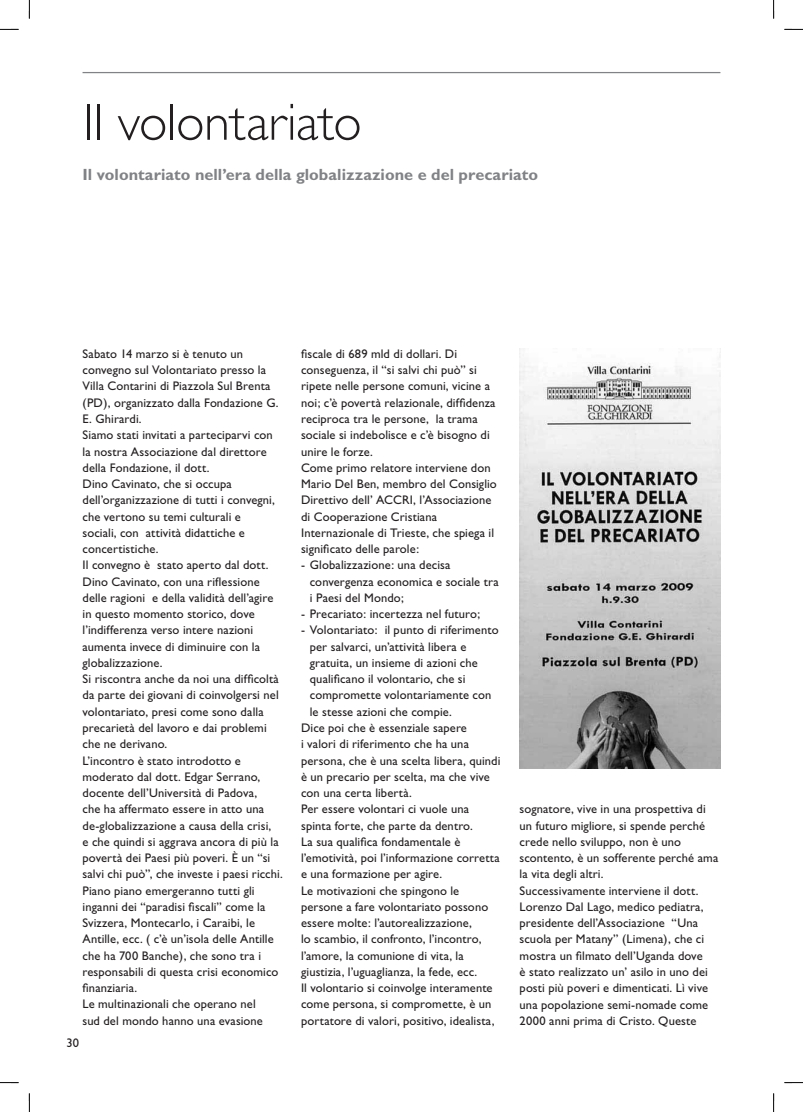
<style>
.page{position:relative;width:803px;height:1112px;background:#fff}
.page>*{position:absolute;margin:0;border:0;box-sizing:border-box;transform-origin:0 0}
.t1{font:300 52.5px "Gill Sans";letter-spacing:-.005em;color:#231f20}
.t2{font:700 16.25px "Gill Sans";color:#808285}
.t3{font:12.5px/16.2px "Gill Sans";letter-spacing:.01em;color:#231f20}
</style>
<div class="page">
<hr style="left:83px;top:72px;width:637px;height:1px;background:#808285">
<img style="left:520px;top:348px;width:200px;height:420px">
<svg style="left:0;top:29px;width:19px;height:1px"></svg>
<svg style="left:784px;top:29px;width:19px;height:1px"></svg>
<svg style="left:0;top:1082px;width:19px;height:1px"></svg>
<svg style="left:784px;top:1082px;width:19px;height:1px"></svg>
<svg style="left:29px;top:0;width:1px;height:19px"></svg>
<svg style="left:29px;top:1093px;width:1px;height:18px"></svg>
<svg style="left:773px;top:0;width:1px;height:19px"></svg>
<svg style="left:773px;top:1093px;width:1px;height:18px"></svg>
<h1 class="t1" style="left:83px;top:104px;width:281px">Il volontariato</h1>
<h2 class="t2" style="left:83px;top:169px;width:457px">Il volontariato nell’era della globalizzazione e del precariato</h2>
<p class="t3" style="left:83px;top:347px;width:202px">Sabato 14 marzo si è tenuto un convegno sul Volontariato presso la Villa Contarini di Piazzola Sul Brenta (PD), organizzato dalla Fondazione G.<br>E. Ghirardi.<br>Siamo stati invitati a parteciparvi con la nostra Associazione dal direttore della Fondazione, il dott.<br>Dino Cavinato, che si occupa dell’organizzazione di tutti i convegni, che vertono su temi culturali e<br>sociali, con attività didattiche e concertistiche.<br>Il convegno è stato aperto dal dott.<br>Dino Cavinato, con una riflessione delle ragioni e della validità dell’agire in questo momento storico, dove l’indifferenza verso intere nazioni aumenta invece di diminuire con la globalizzazione.<br>Si riscontra anche da noi una difficoltà da parte dei giovani di coinvolgersi nel volontariato, presi come sono dalla precarietà del lavoro e dai problemi che ne derivano.<br>L’incontro è stato introdotto e moderato dal dott. Edgar Serrano, docente dell’Università di Padova,<br>che ha affermato essere in atto una de-globalizzazione a causa della crisi,<br>e che quindi si aggrava ancora di più la povertà dei Paesi più poveri. È un “si salvi chi può”, che investe i paesi ricchi.<br>Piano piano emergeranno tutti gli inganni dei “paradisi fiscali” come la Svizzera, Montecarlo, i Caraibi, le Antille, ecc. ( c’è un’isola delle Antille che ha 700 Banche), che sono tra i responsabili di questa crisi economico finanziaria.<br>Le multinazionali che operano nel<br>sud del mondo hanno una evasione</p>
<p class="t3" style="left:301px;top:347px;width:197px">fiscale di 689 mld di dollari. Di conseguenza, il “si salvi chi può” si ripete nelle persone comuni, vicine a noi; c’è povertà relazionale, diffidenza reciproca tra le persone, la trama sociale si indebolisce e c’è bisogno di unire le forze.<br>Come primo relatore interviene don Mario Del Ben, membro del Consiglio Direttivo dell’ ACCRI, l’Associazione di Cooperazione Cristiana Internazionale di Trieste, che spiega il significato delle parole:</p>
<p class="t3" style="left:310px;top:558px;width:190px;text-indent:-9px">- Globalizzazione: una decisa convergenza economica e sociale tra i Paesi del Mondo;</p>
<p class="t3" style="left:301px;top:607px;width:181px">- Precariato: incertezza nel futuro;</p>
<p class="t3" style="left:301px;top:623px;width:199px">- Volontariato: il punto di riferimento</p>
<p class="t3" style="left:310px;top:639px;width:158px">per salvarci, un’attività libera e</p>
<p class="t3" style="left:310px;top:655px;width:170px">gratuita, un insieme di azioni che</p>
<p class="t3" style="left:310px;top:672px;width:157px">qualificano il volontario, che si</p>
<p class="t3" style="left:310px;top:688px;width:183px">compromette volontariamente con</p>
<p class="t3" style="left:310px;top:704px;width:143px">le stesse azioni che compie.</p>
<p class="t3" style="left:301px;top:720px;width:167px">Dice poi che è essenziale sapere</p>
<p class="t3" style="left:301px;top:737px;width:169px">i valori di riferimento che ha una</p>
<p class="t3" style="left:301px;top:753px;width:201px">persona, che è una scelta libera, quindi</p>
<p class="t3" style="left:301px;top:769px;width:190px">è un precario per scelta, ma che vive</p>
<p class="t3" style="left:301px;top:785px;width:112px">con una certa libertà.</p>
<p class="t3" style="left:301px;top:802px;width:170px">Per essere volontari ci vuole una</p>
<p class="t3" style="left:301px;top:818px;width:173px">spinta forte, che parte da dentro.</p>
<p class="t3" style="left:301px;top:834px;width:161px">La sua qualifica fondamentale è</p>
<p class="t3" style="left:301px;top:850px;width:200px">l’emotività, poi l’informazione corretta</p>
<p class="t3" style="left:301px;top:867px;width:143px">e una formazione per agire.</p>
<p class="t3" style="left:301px;top:883px;width:160px">Le motivazioni che spingono le</p>
<p class="t3" style="left:301px;top:899px;width:189px">persone a fare volontariato possono</p>
<p class="t3" style="left:301px;top:915px;width:172px">essere molte: l’autorealizzazione,</p>
<p class="t3" style="left:301px;top:932px;width:182px">lo scambio, il confronto, l’incontro,</p>
<p class="t3" style="left:301px;top:948px;width:164px">l’amore, la comunione di vita, la</p>
<p class="t3" style="left:301px;top:964px;width:178px">giustizia, l’uguaglianza, la fede, ecc.</p>
<p class="t3" style="left:301px;top:980px;width:193px">Il volontario si coinvolge interamente</p>
<p class="t3" style="left:301px;top:997px;width:192px">come persona, si compromette, è un</p>
<p class="t3" style="left:301px;top:1013px;width:195px">portatore di valori, positivo, idealista,</p>
<p class="t3" style="left:66px;top:1035px;width:14px">30</p>
<p class="t3" style="left:520px;top:802px;width:200px">sognatore, vive in una prospettiva di un futuro migliore, si spende perché crede nello sviluppo, non è uno scontento, è un sofferente perché ama la vita degli altri.<br>Successivamente interviene il dott.<br>Lorenzo Dal Lago, medico pediatra, presidente dell’Associazione “Una scuola per Matany” (Limena), che ci mostra un filmato dell’Uganda dove<br>è stato realizzato un’ asilo in uno dei posti più poveri e dimenticati. Lì vive una popolazione semi-nomade come 2000 anni prima di Cristo. Queste</p>
</div>
